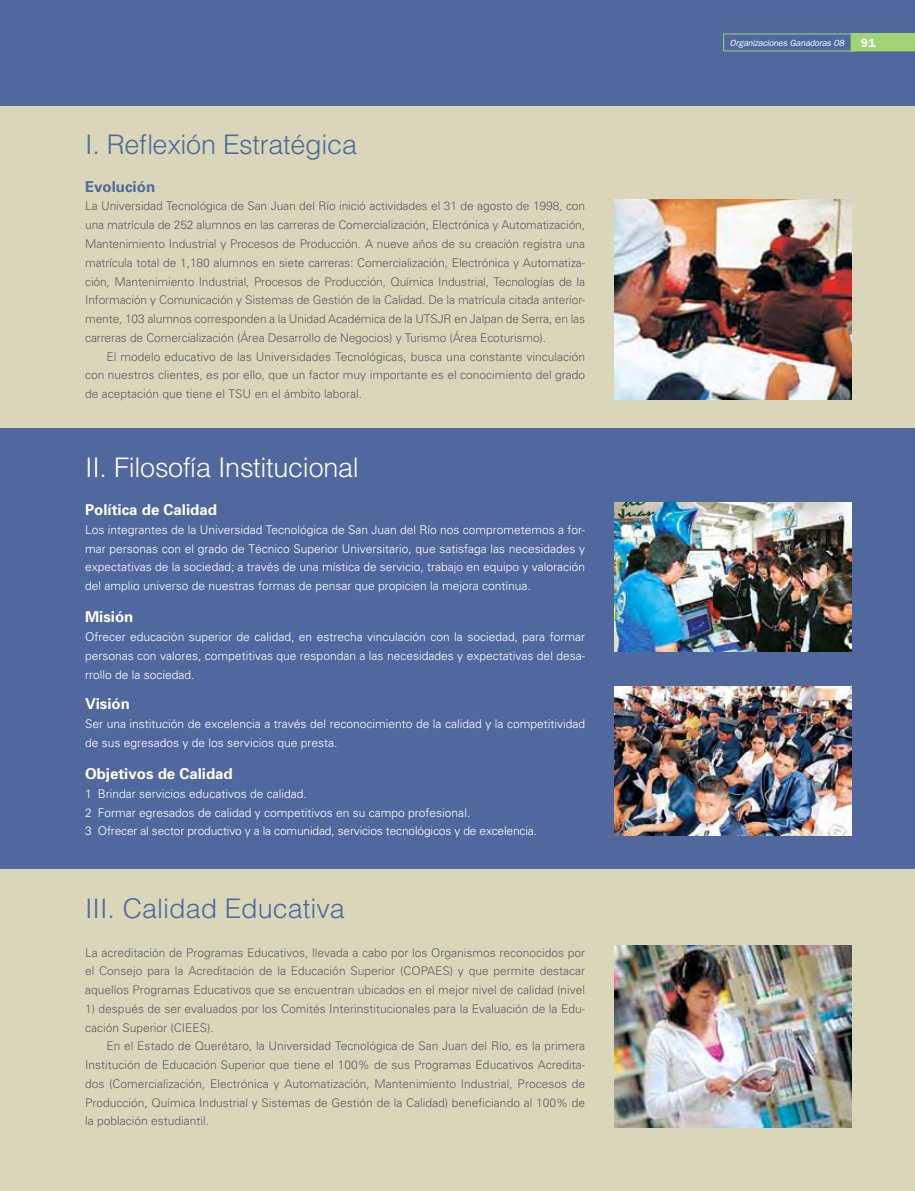
<style>
.page{position:relative;width:915px;height:1191px;background:#fff}
.page>*{position:absolute;margin:0;border:0;box-sizing:border-box;transform-origin:0 0}
.t1{font:300 27px "Helvetica";letter-spacing:-.005em;color:#50689d}
.t2{font:300 27px "Helvetica";letter-spacing:-.01em;color:#fff}
.t3{font:700 15px "Univers";color:#fff}
.t4{font:700 15px "Univers";color:#50689d}
.t5{font:300 12px/18.8px "Univers";color:#5e5f62;text-align:justify}
.t6{font:300 12px/18.8px "Univers";color:#fff;text-align:justify}
.t7{font:600 12px "Franklin Gothic";color:#fff}
.t8{font:italic 9px "Franklin Gothic";letter-spacing:-.02em;color:#fff}
</style>
<div class="page">
<div style="left:0;top:0;width:914px;height:1191px;background:#50689d"></div>
<div style="left:0;top:106px;width:914px;height:322px;background:#dad6b9"></div>
<div style="left:723px;top:34px;width:131px;height:17px;border:1px solid #a0d376"></div>
<svg style="left:850px;top:34px;width:64px;height:17px"></svg>
<img style="left:614px;top:200px;width:236px;height:200px">
<div style="left:0;top:868px;width:914px;height:323px;background:#dad6b9"></div>
<img style="left:614px;top:945px;width:236px;height:182px">
<img style="left:614px;top:687px;width:236px;height:149px">
<img style="left:614px;top:503px;width:237px;height:148px">
<h1 class="t1" style="left:85px;top:128px;width:273px">I. Reflexión Estratégica</h1>
<p class="t4" style="left:85px;top:177px;width:72px">Evolución</p>
<p class="t5" style="left:85px;top:196px;width:501px">La Universidad Tecnológica de San Juan del Río inició actividades el 31 de agosto de 1998, con una matrícula de 252 alumnos en las carreras de Comercialización, Electrónica y Automatización, Mantenimiento Industrial y Procesos de Producción. A nueve años de su creación registra una matrícula total de 1,180 alumnos en siete carreras: Comercialización, Electrónica y Automatiza&shy;ción, Mantenimiento Industrial, Procesos de Producción, Química Industrial, Tecnologías de la Información y Comunicación y Sistemas de Gestión de la Calidad. De la matrícula citada anterior&shy;mente, 103 alumnos corresponden a la Unidad Académica de la UTSJR en Jalpan de Serra, en las carreras de Comercialización (Área Desarrollo de Negocios) y Turismo (Área Ecoturismo).</p>
<p class="t5" style="left:85px;top:346px;width:501px;text-indent:21px">El modelo educativo de las Universidades Tecnológicas, busca una constante vinculación con nuestros clientes, es por ello, que un factor muy importante es el conocimiento del grado de aceptación que tiene el TSU en el ámbito laboral.</p>
<h1 class="t2" style="left:85px;top:451px;width:275px">II. Filosofía Institucional</h1>
<p class="t3" style="left:85px;top:500px;width:133px">Política de Calidad</p>
<p class="t6" style="left:85px;top:520px;width:501px">Los integrantes de la Universidad Tecnológica de San Juan del Río nos comprometemos a for&shy;mar personas con el grado de Técnico Superior Universitario, que satisfaga las necesidades y expectativas de la sociedad; a través de una mística de servicio, trabajo en equipo y valoración del amplio universo de nuestras formas de pensar que propicien la mejora contínua.</p>
<p class="t3" style="left:85px;top:607px;width:50px">Misión</p>
<p class="t6" style="left:85px;top:627px;width:501px">Ofrecer educación superior de calidad, en estrecha vinculación con la sociedad, para formar personas con valores, competitivas que respondan a las necesidades y expectativas del desa&shy;rrollo de la sociedad.</p>
<p class="t3" style="left:85px;top:694px;width:46px">Visión</p>
<p class="t6" style="left:85px;top:714px;width:501px">Ser una institución de excelencia a través del reconocimiento de la calidad y la competitividad de sus egresados y de los servicios que presta.</p>
<p class="t3" style="left:85px;top:764px;width:149px">Objetivos de Calidad</p>
<p class="t6" style="left:85px;top:784px;width:453px;text-align:left">1 Brindar servicios educativos de calidad.<br>2 Formar egresados de calidad y competitivos en su campo profesional.<br>3 Ofrecer al sector productivo y a la comunidad, servicios tecnológicos y de excelencia.</p>
<h1 class="t1" style="left:85px;top:892px;width:261px">III. Calidad Educativa</h1>
<p class="t5" style="left:85px;top:942px;width:501px">La acreditación de Programas Educativos, llevada a cabo por los Organismos reconocidos por el Consejo para la Acreditación de la Educación Superior (COPAES) y que permite destacar aquellos Programas Educativos que se encuentran ubicados en el mejor nivel de calidad (nivel</p>
<p class="t5" style="left:85px;top:999px;width:501px">1) después de ser evaluados por los Comités Interinstitucionales para la Evaluación de la Edu&shy;cación Superior (CIEES).</p>
<p class="t5" style="left:85px;top:1036px;width:501px;text-indent:21px">En el Estado de Querétaro, la Universidad Tecnológica de San Juan del Río, es la primera Institución de Educación Superior que tiene el 100% de sus Programas Educativos Acredita&shy;dos (Comercialización, Electrónica y Automatización, Mantenimiento Industrial, Procesos de Producción, Química Industrial y Sistemas de Gestión de la Calidad) beneficiando al 100% de la población estudiantil.</p>
<p class="t8" style="left:729px;top:38px;width:116px">Organizaciones Ganadoras 08</p>
<p class="t7" style="left:860px;top:35px;width:9px">91</p>
</div>
